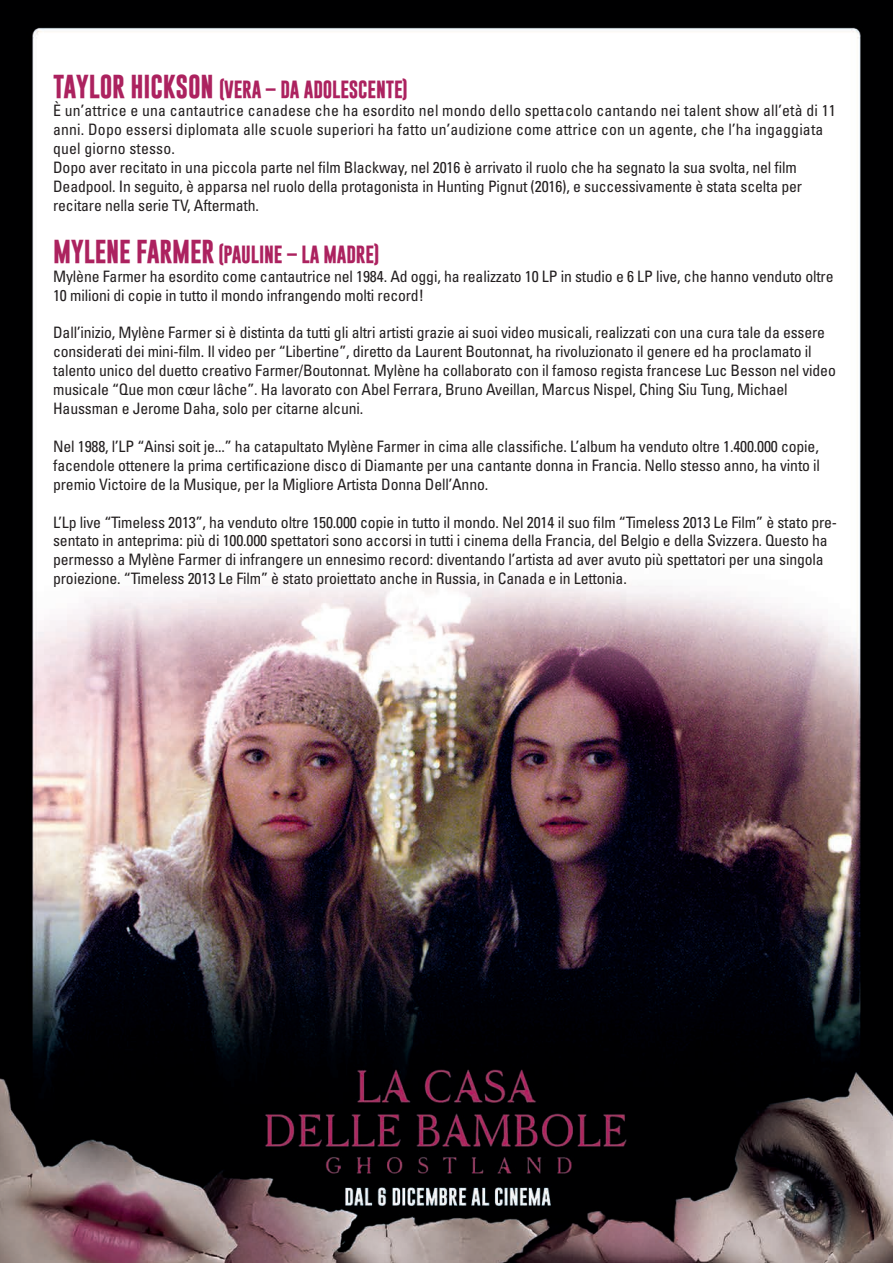
<style>
.page{position:relative;width:893px;height:1263px;background:#fff}
.page>*{position:absolute;margin:0;border:0;box-sizing:border-box;transform-origin:0 0}
.t1{font:700 18px "Gobold";letter-spacing:-.01em;color:#ac225f}
.t2{font:condensed 15.75px/18.9px "Univers LT Std";letter-spacing:-.01em;color:#231f20}
.t3{font:condensed 15.75px/18.9px "Univers LT Std";letter-spacing:.01em;color:#231f20}
.s1{font-size:24px}
</style>
<div class="page">
<img style="left:0;top:0;width:893px;height:1263px">
<p class="t1" style="left:53px;top:77px;width:356px"><span class="s1">TAYLOR HICKSON</span> (VERA – DA ADOLESCENTE)</p>
<p class="t3" style="left:53px;top:101px;width:784px">È un’attrice e una cantautrice canadese che ha esordito nel mondo dello spettacolo cantando nei talent show all’età di 11 anni. Dopo essersi diplomata alle scuole superiori ha fatto un’audizione come attrice con un agente, che l’ha ingaggiata quel giorno stesso.</p>
<p class="t2" style="left:53px;top:158px;width:750px">Dopo aver recitato in una piccola parte nel film Blackway, nel 2016 è arrivato il ruolo che ha segnato la sua svolta, nel film<br>Deadpool. In seguito, è apparsa nel ruolo della protagonista in Hunting Pignut (2016), e successivamente è stata scelta per recitare nella serie TV, Aftermath.</p>
<p class="t1" style="left:53px;top:243px;width:328px"><span class="s1">MYLENE FARMER</span> (PAULINE – LA MADRE)</p>
<p class="t2" style="left:53px;top:266px;width:782px">Mylène Farmer ha esordito come cantautrice nel 1984. Ad oggi, ha realizzato 10 LP in studio e 6 LP live, che hanno venduto oltre<br>10 milioni di copie in tutto il mondo infrangendo molti record!</p>
<p class="t2" style="left:53px;top:323px;width:784px">Dall’inizio, Mylène Farmer si è distinta da tutti gli altri artisti grazie ai suoi video musicali, realizzati con una cura tale da essere considerati dei mini-film. Il video per “Libertine”, diretto da Laurent Boutonnat, ha rivoluzionato il genere ed ha proclamato il talento unico del duetto creativo Farmer/Boutonnat. Mylène ha collaborato con il famoso regista francese Luc Besson nel video musicale “Que mon cœur lâche”. Ha lavorato con Abel Ferrara, Bruno Aveillan, Marcus Nispel, Ching Siu Tung, Michael Haussman e Jerome Daha, solo per citarne alcuni.</p>
<p class="t2" style="left:53px;top:437px;width:768px;text-align:justify">Nel 1988, l’LP “Ainsi soit je...” ha catapultato Mylène Farmer in cima alle classifiche. L’album ha venduto oltre 1.400.000 copie, facendole ottenere la prima certificazione disco di Diamante per una cantante donna in Francia. Nello stesso anno, ha vinto il premio Victoire de la Musique, per la Migliore Artista Donna Dell’Anno.</p>
<p class="t2" style="left:53px;top:512px;width:785px">L’Lp live “Timeless 2013”, ha venduto oltre 150.000 copie in tutto il mondo. Nel 2014 il suo film “Timeless 2013 Le Film” è stato pre&shy;sentato in anteprima: più di 100.000 spettatori sono accorsi in tutti i cinema della Francia, del Belgio e della Svizzera. Questo ha permesso a Mylène Farmer di infrangere un ennesimo record: diventando l’artista ad aver avuto più spettatori per una singola proiezione. “Timeless 2013 Le Film” è stato proiettato anche in Russia, in Canada e in Lettonia.</p>
</div>
